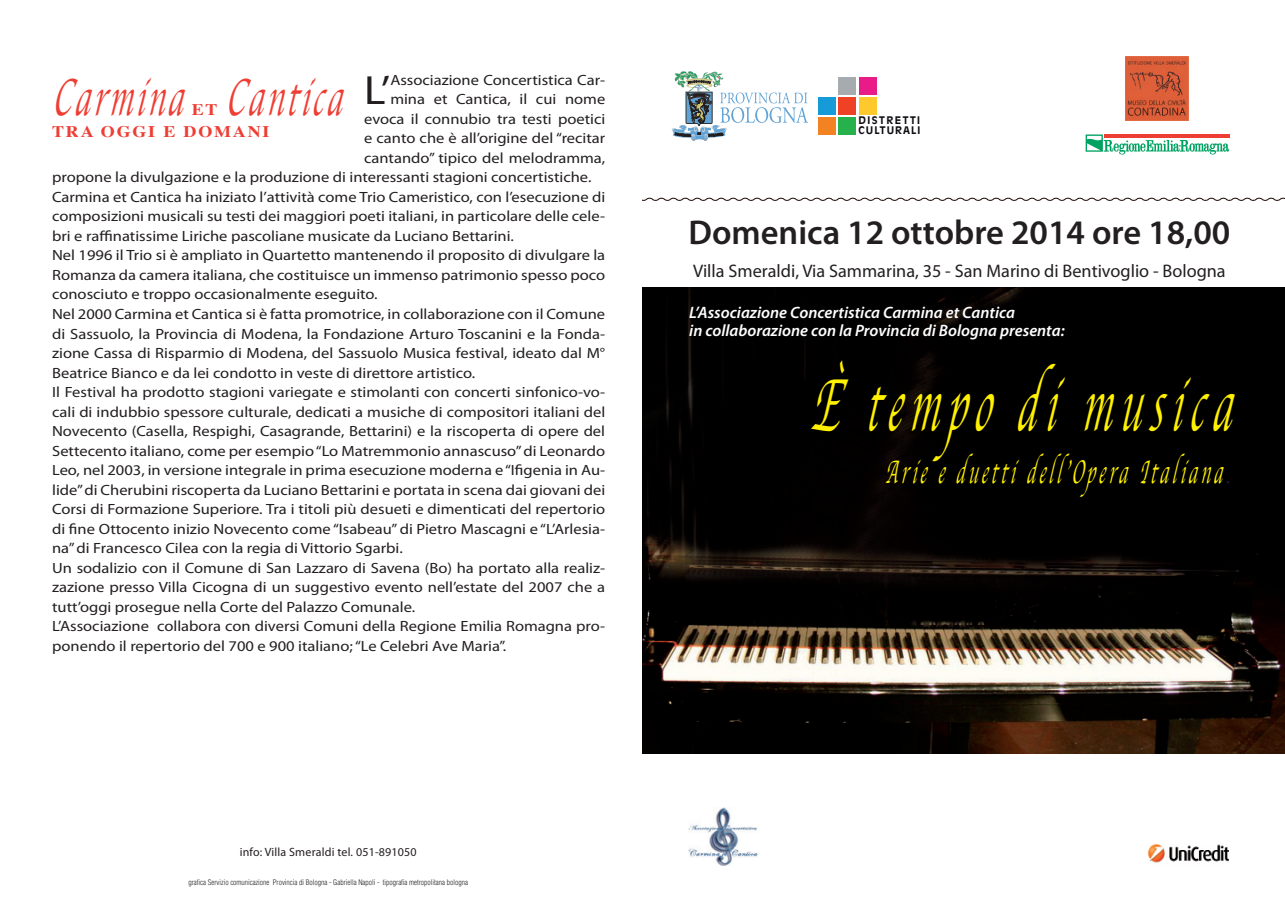
<style>
.page{position:relative;width:1285px;height:919px;background:#fff}
.page>*{position:absolute;margin:0;border:0;box-sizing:border-box;transform-origin:0 0}
.t1{font:italic 76.95px "Apple Chancery";color:#fff101;scale:.5 1}
.t2{font:italic 54.3px "Apple Chancery";color:#ee3e34;scale:.56 1}
.t3{font:40.95px "Myriad Pro";color:#231f20;scale:1.11 1}
.t4{font:600 34.5px "Myriad Pro";color:#231f20}
.t5{font:italic 34.2px "Apple Chancery";letter-spacing:.2em;color:#fff101;scale:.5 1}
.t6{font:18.15px "Myriad Pro";color:#231f20}
.t7{font:italic 600 16.5px/18px "Myriad Pro";color:#fff}
.t8{font:700 16.2px "Times";letter-spacing:.1em;color:#ee3e34;scale:1.11 1}
.t9{font:14.85px "Myriad Pro";color:#231f20;scale:1.11 1}
.t10{font:12px "Myriad Pro";letter-spacing:.015em;color:#231f20}
.t11{font:700 10.35px/9.6px "Antique Olive";letter-spacing:.125em;color:#0f0c12}
.t12{font:300 condensed 7.5px "Helvetica";color:#231f20}
.s1{font-family:"Book Antiqua";font-style:normal;font-size:20.55px;color:#231f20}
</style>
<div class="page">
<img style="left:1125px;top:57px;width:63px;height:63px">
<svg style="left:671px;top:71px;width:137px;height:70px"></svg>
<div style="left:838px;top:77px;width:18px;height:17px;background:#a6abb0"></div>
<div style="left:859px;top:77px;width:17px;height:17px;background:#e91b88"></div>
<div style="left:838px;top:97px;width:18px;height:18px;background:#ee4125"></div>
<div style="left:859px;top:97px;width:17px;height:18px;background:#fec92c"></div>
<div style="left:818px;top:97px;width:17px;height:18px;background:#169bd8"></div>
<div style="left:838px;top:117px;width:18px;height:18px;background:#27b14c"></div>
<div style="left:818px;top:117px;width:17px;height:18px;background:#f38223"></div>
<img style="left:642px;top:288px;width:642px;height:465px">
<hr style="left:1103px;top:134px;width:126px;height:4px;background:#ee3e34">
<svg style="left:1085px;top:134px;width:143px;height:20px"></svg>
<img style="left:688px;top:807px;width:69px;height:58px">
<img style="left:1147px;top:843px;width:81px;height:20px">
<svg style="left:642px;top:197px;width:642px;height:4px"></svg>
<h3 class="t3" style="left:364px;top:75px;width:25px">L’</h3>
<p class="t9" style="left:390px;top:74px;width:195px">Associazione Concertistica Car-</p>
<h2 class="t2" style="left:225px;top:55px;width:236px">Cantica</h2>
<p class="t8" style="left:52px;top:125px;width:197px">TRA OGGI E DOMANI</p>
<p class="t11" style="left:858px;top:116px;width:63px">DISTRETTI<br>CULTURALI</p>
<h2 class="t2" style="left:52px;top:55px;width:261px">Carmina</h2>
<p class="t9" style="left:390px;top:94px;width:195px">mina et Cantica, il cui nome</p>
<p class="t9" style="left:364px;top:113px;width:219px">evoca il connubio tra testi poetici</p>
<p class="t9" style="left:364px;top:133px;width:219px">e canto che è all’origine del “recitar</p>
<p class="t9" style="left:364px;top:152px;width:219px">cantando” tipico del melodramma,</p>
<p class="t9" style="left:52px;top:172px;width:487px">propone la divulgazione e la produzione di interessanti stagioni concertistiche.</p>
<p class="t9" style="left:52px;top:191px;width:500px">Carmina et Cantica ha iniziato l’attività come Trio Cameristico, con l’esecuzione di</p>
<p class="t9" style="left:52px;top:211px;width:499px">composizioni musicali su testi dei maggiori poeti italiani, in particolare delle cele-</p>
<p class="t9" style="left:52px;top:230px;width:417px">bri e raffinatissime Liriche pascoliane musicate da Luciano Bettarini.</p>
<p class="t9" style="left:52px;top:250px;width:499px">Nel 1996 il Trio si è ampliato in Quartetto mantenendo il proposito di divulgare la</p>
<p class="t9" style="left:52px;top:269px;width:500px">Romanza da camera italiana, che costituisce un immenso patrimonio spesso poco</p>
<p class="t9" style="left:52px;top:289px;width:295px">conosciuto e troppo occasionalmente eseguito.</p>
<p class="t9" style="left:52px;top:308px;width:499px">Nel 2000 Carmina et Cantica si è fatta promotrice, in collaborazione con il Comune</p>
<p class="t9" style="left:52px;top:328px;width:499px">di Sassuolo, la Provincia di Modena, la Fondazione Arturo Toscanini e la Fonda-</p>
<p class="t9" style="left:52px;top:347px;width:499px">zione Cassa di Risparmio di Modena, del Sassuolo Musica festival, ideato dal M°</p>
<p class="t9" style="left:52px;top:367px;width:382px">Beatrice Bianco e da lei condotto in veste di direttore artistico.</p>
<p class="t9" style="left:52px;top:386px;width:500px">Il Festival ha prodotto stagioni variegate e stimolanti con concerti sinfonico-vo-</p>
<p class="t9" style="left:52px;top:406px;width:499px">cali di indubbio spessore culturale, dedicati a musiche di compositori italiani del</p>
<p class="t9" style="left:52px;top:425px;width:499px">Novecento (Casella, Respighi, Casagrande, Bettarini) e la riscoperta di opere del</p>
<p class="t9" style="left:52px;top:445px;width:499px">Settecento italiano, come per esempio “Lo Matremmonio annascuso” di Leonardo</p>
<p class="t9" style="left:52px;top:464px;width:499px">Leo, nel 2003, in versione integrale in prima esecuzione moderna e “Ifigenia in Au-</p>
<p class="t9" style="left:52px;top:484px;width:499px">lide” di Cherubini riscoperta da Luciano Bettarini e portata in scena dai giovani dei</p>
<p class="t9" style="left:52px;top:503px;width:500px">Corsi di Formazione Superiore. Tra i titoli più desueti e dimenticati del repertorio</p>
<p class="t9" style="left:52px;top:523px;width:499px">di fine Ottocento inizio Novecento come “Isabeau” di Pietro Mascagni e “L’Arlesia-</p>
<p class="t9" style="left:52px;top:542px;width:317px">na” di Francesco Cilea con la regia di Vittorio Sgarbi.</p>
<p class="t9" style="left:52px;top:562px;width:499px">Un sodalizio con il Comune di San Lazzaro di Savena (Bo) ha portato alla realiz-</p>
<p class="t9" style="left:52px;top:581px;width:499px">zazione presso Villa Cicogna di un suggestivo evento nell’estate del 2007 che a</p>
<p class="t9" style="left:52px;top:601px;width:328px">tutt’oggi prosegue nella Corte del Palazzo Comunale.</p>
<p class="t9" style="left:52px;top:620px;width:499px">L’Associazione collabora con diversi Comuni della Regione Emilia Romagna pro-</p>
<p class="t9" style="left:52px;top:640px;width:410px">ponendo il repertorio del 700 e 900 italiano; “Le Celebri Ave Maria”.</p>
<p class="t8" style="left:192px;top:103px;width:25px">ET</p>
<h3 class="t4" style="left:688px;top:219px;width:543px">Domenica 12 ottobre 2014 ore 18,00</h3>
<p class="t6" style="left:693px;top:264px;width:534px">Villa Smeraldi, Via Sammarina, 35 - San Marino di Bentivoglio - Bologna</p>
<p class="t7" style="left:689px;top:304px;width:377px">L’Associazione Concertistica Carmina et Cantica<br>in collaborazione con la Provincia di Bologna presenta:</p>
<h1 class="t1" style="left:810px;top:344px;width:884px">È temp o d i musica</h1>
<h3 class="t5" style="left:884px;top:444px;width:694px">Arie e duetti dell’Op era Italiana<span class="s1">.</span></h3>
<p class="t10" style="left:240px;top:847px;width:178px">info: Villa Smeraldi tel. 051-891050</p>
<p class="t12" style="left:188px;top:879px;width:281px">grafica Servizio comunicazione Provincia di Bologna - Gabriella Napoli - tipografia metropolitana bologna</p>
</div>
